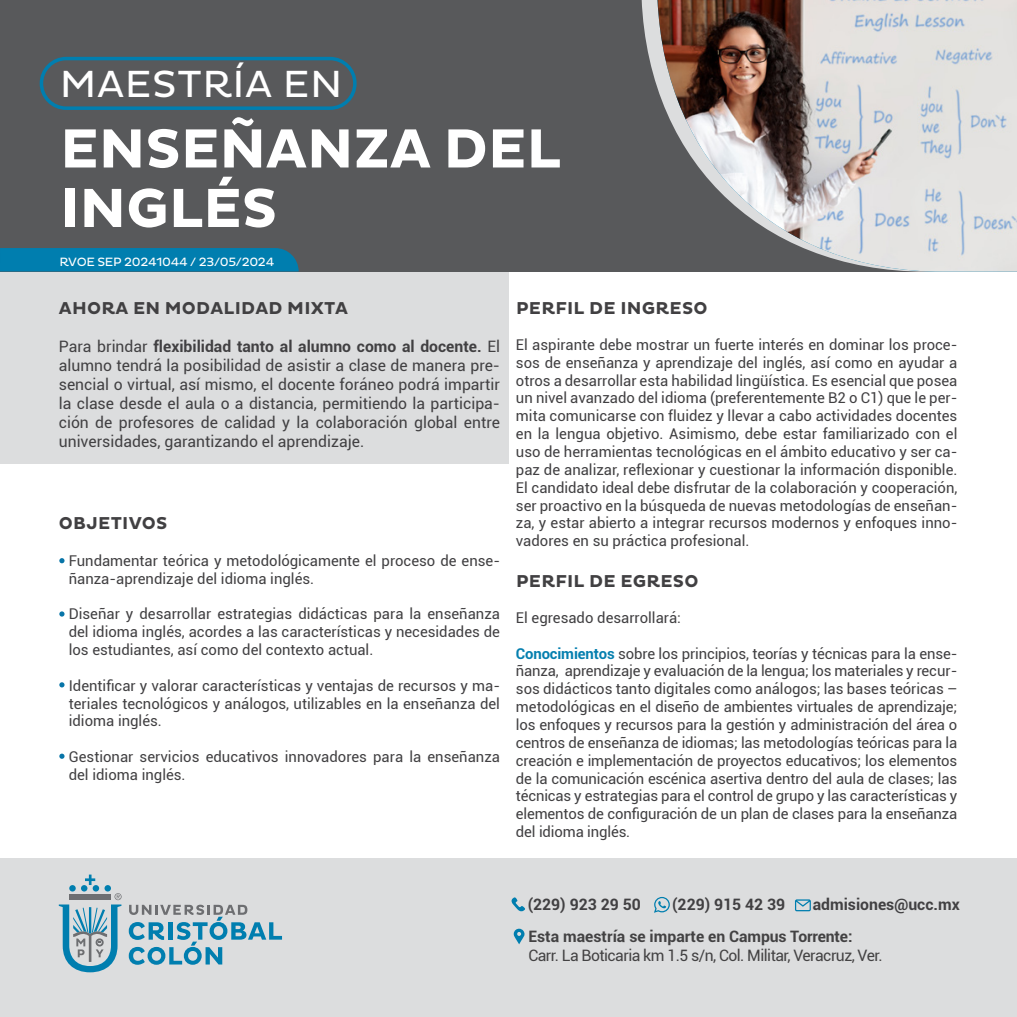
<style>
.page{position:relative;width:1017px;height:1017px;background:#fff}
.page>*{position:absolute;margin:0;border:0;box-sizing:border-box;transform-origin:0 0}
.t1{font:700 56px/59.5px "Pluto";letter-spacing:-.01em;color:#fff}
.t2{font:38.5px "Pluto";letter-spacing:.015em;color:#fff}
.t3{font:700 17.5px "Pluto";letter-spacing:.015em;color:#414042}
.t4{font:15.75px/18.9px "Roboto";color:#414042;text-align:justify}
.t5{font:15.75px "Roboto";letter-spacing:-.035em;color:#434243}
.t6{font:700 15.75px "Roboto";color:#414042}
.t7{font:700 15.75px "Roboto";color:#434243}
.t8{font:14.88px/17.8px "Roboto";color:#414042;text-align:justify}
.t9{font:12.25px "Pluto";letter-spacing:-.025em;color:#fff}
.s1{font-weight:700}
.s2{font-weight:700;color:#057faf}
</style>
<div class="page">
<div style="left:0;top:248px;width:508px;height:216px;background:#dcddde"></div>
<div style="left:0;top:0;width:1017px;height:271px;background:#58595b"></div>
<div style="left:0;top:858px;width:1017px;height:159px;background:#dcddde"></div>
<svg style="left:59px;top:558px;width:6px;height:5px"></svg>
<svg style="left:59px;top:611px;width:6px;height:6px"></svg>
<svg style="left:59px;top:682px;width:6px;height:5px"></svg>
<svg style="left:59px;top:754px;width:6px;height:5px"></svg>
<svg style="left:514px;top:929px;width:10px;height:15px"></svg>
<svg style="left:129px;top:905px;width:153px;height:60px"></svg>
<svg style="left:59px;top:875px;width:63px;height:97px"></svg>
<svg style="left:641px;top:0;width:16px;height:272px"></svg>
<img style="left:657px;top:0;width:360px;height:272px">
<div style="left:0;top:248px;width:299px;height:23px;background:#007eaf"></div>
<svg style="left:654px;top:897px;width:16px;height:16px"></svg>
<svg style="left:795px;top:899px;width:16px;height:12px"></svg>
<svg style="left:512px;top:897px;width:13px;height:14px"></svg>
<div style="left:40px;top:57px;width:317px;height:53px;border:4px solid #007eaf;border-radius:25px"></div>
<p class="t2" style="left:60px;top:63px;width:284px">MAESTRÍA EN</p>
<p class="t1" style="left:60px;top:120px;width:503px">ENSEÑANZA DEL<br>INGLÉS</p>
<p class="t9" style="left:59px;top:255px;width:216px">RVOE SEP 20241044 / 23/05/2024</p>
<p class="t3" style="left:59px;top:298px;width:291px">AHORA EN MODALIDAD MIXTA</p>
<p class="t4" style="left:59px;top:336px;width:443px">Para brindar <span class="s1">flexibilidad tanto al alumno como al docente.</span> El alumno tendrá la posibilidad de asistir a clase de manera pre&shy;sencial o virtual, así mismo, el docente foráneo podrá impartir la clase desde el aula o a distancia, permitiendo la participa&shy;ción de profesores de calidad y la colaboración global entre universidades, garantizando el aprendizaje.</p>
<p class="t3" style="left:59px;top:513px;width:110px">OBJETIVOS</p>
<p class="t8" style="left:69px;top:551px;width:433px">Fundamentar teórica y metodológicamente el proceso de ense&shy;ñanza-aprendizaje del idioma inglés.</p>
<p class="t8" style="left:69px;top:605px;width:433px">Diseñar y desarrollar estrategias didácticas para la enseñanza del idioma inglés, acordes a las características y necesidades de los estudiantes, así como del contexto actual.</p>
<p class="t8" style="left:69px;top:676px;width:433px">Identificar y valorar características y ventajas de recursos y ma&shy;teriales tecnológicos y análogos, utilizables en la enseñanza del idioma inglés.</p>
<p class="t8" style="left:69px;top:747px;width:433px">Gestionar servicios educativos innovadores para la enseñanza del idioma inglés.</p>
<p class="t3" style="left:516px;top:298px;width:193px">PERFIL DE INGRESO</p>
<p class="t8" style="left:516px;top:335px;width:443px">El aspirante debe mostrar un fuerte interés en dominar los proce&shy;sos de enseñanza y aprendizaje del inglés, así como en ayudar a otros a desarrollar esta habilidad lingüística. Es esencial que posea un nivel avanzado del idioma (preferentemente B2 o C1) que le per&shy;mita comunicarse con fluidez y llevar a cabo actividades docentes en la lengua objetivo. Asimismo, debe estar familiarizado con el uso de herramientas tecnológicas en el ámbito educativo y ser ca&shy;paz de analizar, reflexionar y cuestionar la información disponible.<br>El candidato ideal debe disfrutar de la colaboración y cooperación, ser proactivo en la búsqueda de nuevas metodologías de enseñan&shy;za, y estar abierto a integrar recursos modernos y enfoques inno&shy;vadores en su práctica profesional.</p>
<p class="t3" style="left:516px;top:571px;width:184px">PERFIL DE EGRESO</p>
<p class="t8" style="left:516px;top:608px;width:167px">El egresado desarrollará:</p>
<p class="t8" style="left:516px;top:644px;width:443px"><span class="s2">Conocimientos</span> sobre los principios, teorías y técnicas para la ense&shy;ñanza, aprendizaje y evaluación de la lengua; los materiales y recur&shy;sos didácticos tanto digitales como análogos; las bases teóricas – metodológicas en el diseño de ambientes virtuales de aprendizaje; los enfoques y recursos para la gestión y administración del área o centros de enseñanza de idiomas; las metodologías teóricas para la creación e implementación de proyectos educativos; los elementos de la comunicación escénica asertiva dentro del aula de clases; las técnicas y estrategias para el control de grupo y las características y elementos de configuración de un plan de clases para la enseñanza del idioma inglés.</p>
<p class="t6" style="left:528px;top:893px;width:115px">(229) 923 29 50</p>
<p class="t6" style="left:672px;top:893px;width:115px">(229) 915 42 39</p>
<p class="t6" style="left:813px;top:893px;width:148px">admisiones@ucc.mx</p>
<p class="t7" style="left:528px;top:926px;width:326px">Esta maestría se imparte en Campus Torrente:</p>
<p class="t5" style="left:528px;top:944px;width:356px">Carr. La Boticaria km 1.5 s/n, Col. Militar, Veracruz, Ver.</p>
</div>
